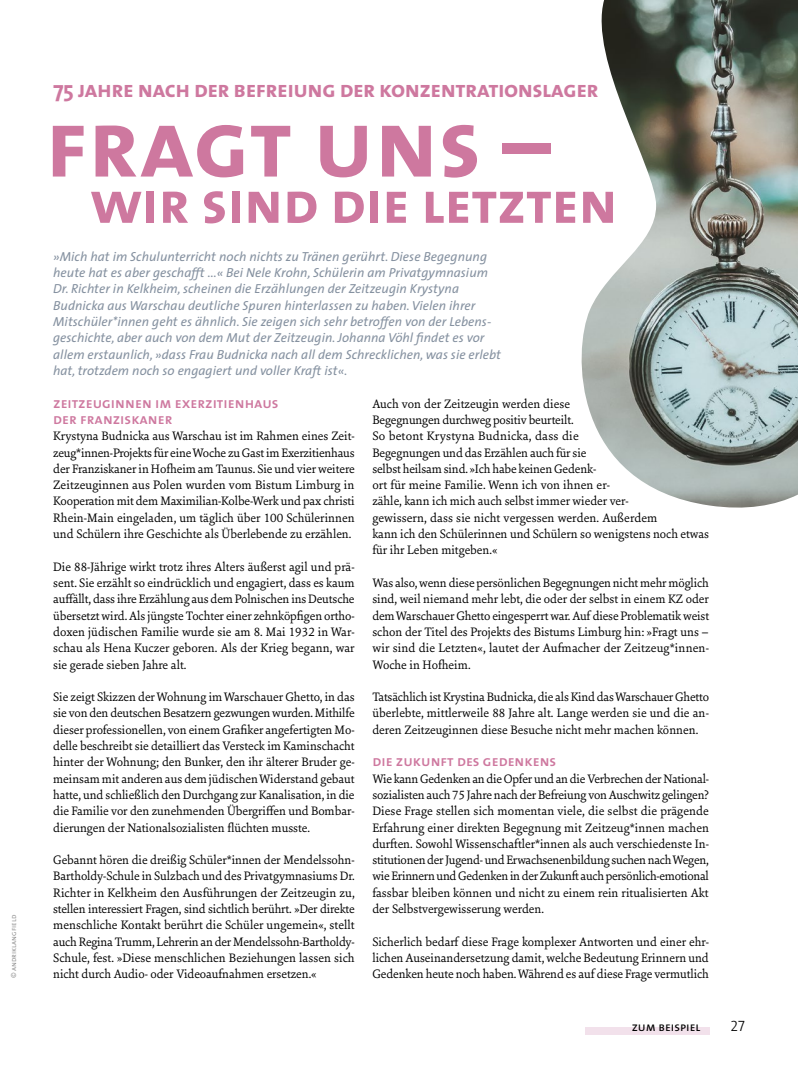
<style>
.page{position:relative;width:798px;height:1074px;background:#fff}
.page>*{position:absolute;margin:0;border:0;box-sizing:border-box;transform-origin:0 0}
._2013_kasten_flatter{font:97.5px "The Sans Bold Caps";color:#ce789f}
._2013_kasten_flatter-2{font:59.62px "The Sans Bold Caps";letter-spacing:-.01em;color:#ce789f}
._2013_kasten_flatter-3{font:23.12px "The Sans Bold Caps";letter-spacing:-.02em;color:#ce789f}
._2013_zwischenhead_C{font:15px/16.2px "The Sans Semi Bold Caps";color:#ce789f}
.t1{font:15px "The Sans Light Caps";color:#000}
._2013_fliesstext{font:13.12px/16.2px "Sina Nova";letter-spacing:-.005em;color:#000;text-align:justify}
._2013_fliesstext-2{font:italic 13.12px/16.2px "The Sans";letter-spacing:.005em;color:#8591a0}
.t2{font:12.5px "The Sans Caps";color:#000}
._2013_fotonachweis{font:7.5px "The Sans Semi Light Caps";color:#878787}
.s1{font-family:"The Sans";font-weight:700}
</style>
<div class="page">
<div style="left:585px;top:1028px;width:124px;height:7px;background:#f2e1eb"></div>
<img style="left:581px;top:0;width:216px;height:508px">
<p class="_2013_fotonachweis" style="left:7px;top:978px;width:65px;rotate:-90deg">© andriklangfield</p>
<p class="_2013_kasten_flatter-3" style="left:53px;top:69px;width:547px"><span class="s1">75</span> jahre nach der befreiung der konzentrationslager</p>
<p class="_2013_kasten_flatter" style="left:45px;top:62px;width:507px">fragt uns –</p>
<p class="_2013_kasten_flatter-2" style="left:90px;top:153px;width:528px">wir sind die letzten</p>
<p class="_2013_fliesstext-2" style="left:53px;top:248px;width:449px">»Mich hat im Schulunterricht noch nichts zu Tränen gerührt. Diese Begegnung heute hat es aber geschafft ...« Bei Nele Krohn, Schülerin am Privatgymnasium Dr. Richter in Kelkheim, scheinen die Erzählungen der Zeitzeugin Krystyna Budnicka aus Warschau deutliche Spuren hinterlassen zu haben. Vielen ihrer Mitschüler*innen geht es ähnlich. Sie zeigen sich sehr betroffen von der Lebens&shy;geschichte, aber auch von dem Mut der Zeitzeugin. Johanna Vöhl findet es vor allem erstaunlich, »dass Frau Budnicka nach all dem Schrecklichen, was sie erlebt hat, trotzdem noch so engagiert und voller Kraft ist«.</p>
<p class="_2013_fliesstext" style="left:372px;top:395px;width:338px;text-align:left">Auch von der Zeitzeugin werden diese<br>Begegnungen durchweg positiv beurteilt.<br>So betont Krystyna Budnicka, dass die<br>Begegnungen und das Erzählen auch für sie<br>selbst heilsam sind. »Ich habe keinen Gedenk-<br>ort für meine Familie. Wenn ich von ihnen er-<br>zähle, kann ich mich auch selbst immer wieder ver-<br>gewissern, dass sie nicht vergessen werden. Außerdem<br>kann ich den Schülerinnen und Schülern so wenigstens noch etwas für ihr Leben mitgeben.«</p>
<p class="_2013_fliesstext" style="left:372px;top:574px;width:338px;text-align:left">Was also, wenn diese persönlichen Begegnungen nicht mehr möglich sind, weil niemand mehr lebt, die oder der selbst in einem KZ oder dem Warschauer Ghetto eingesperrt war. Auf diese Problematik weist schon der Titel des Projekts des Bistums Limburg hin: »Fragt uns – wir sind die Letzten«, lautet der Aufmacher der Zeitzeug*innen-- Woche in Hofheim.</p>
<p class="_2013_fliesstext" style="left:372px;top:688px;width:338px">Tatsächlich ist Krystina Budnicka, die als Kind das Warschauer Ghetto überlebte, mittlerweile 88 Jahre alt. Lange werden sie und die an&shy;deren Zeitzeuginnen diese Besuche nicht mehr machen können.</p>
<p class="_2013_zwischenhead_C" style="left:372px;top:752px;width:185px">die zukunft des gedenkens</p>
<p class="_2013_fliesstext" style="left:372px;top:770px;width:338px">Wie kann Gedenken an die Opfer und an die Verbrechen der National&shy;sozialisten auch 75 Jahre nach der Befreiung von Auschwitz gelingen?<br>Diese Frage stellen sich momentan viele, die selbst die prägende Erfahrung einer direkten Begegnung mit Zeitzeug*innen machen durften. Sowohl Wissenschaftler*innen als auch verschiedenste In&shy;stitutionen der Jugend- und Erwachsenenbildung suchen nach Wegen, wie Erinnern und Gedenken in der Zukunft auch persönlich--emotional fassbar bleiben können und nicht zu einem rein ritualisierten Akt der Selbstvergewisserung werden.</p>
<p class="_2013_fliesstext" style="left:372px;top:933px;width:338px">Sicherlich bedarf diese Frage komplexer Antworten und einer ehr&shy;lichen Auseinandersetzung damit, welche Bedeutung Erinnern und Gedenken heute noch haben. Während es auf diese Frage vermutlich</p>
<p class="_2013_zwischenhead_C" style="left:53px;top:394px;width:227px">zeitzeuginnen im exerzitienhaus der franziskaner</p>
<p class="_2013_fliesstext" style="left:53px;top:427px;width:303px">Krystyna Budnicka aus Warschau ist im Rahmen eines Zeit&shy;zeug*innen-Projekts für eine Woche zu Gast im Exerzitienhaus der Franziskaner in Hofheim am Taunus. Sie und vier weitere Zeitzeuginnen aus Polen wurden vom Bistum Limburg in Kooperation mit dem Maximilian-Kolbe-Werk und pax christi Rhein-Main eingeladen, um täglich über 100 Schülerinnen und Schülern ihre Geschichte als Überlebende zu erzählen.</p>
<p class="_2013_fliesstext" style="left:53px;top:558px;width:303px">Die 88-Jährige wirkt trotz ihres Alters äußerst agil und prä&shy;sent. Sie erzählt so eindrücklich und engagiert, dass es kaum auffällt, dass ihre Erzählung aus dem Polnischen ins Deutsche übersetzt wird. Als jüngste Tochter einer zehnköpfigen ortho&shy;doxen jüdischen Familie wurde sie am 8. Mai 1932 in War&shy;schau als Hena Kuczer geboren. Als der Krieg begann, war sie gerade sieben Jahre alt.</p>
<p class="_2013_fliesstext" style="left:53px;top:688px;width:303px">Sie zeigt Skizzen der Wohnung im Warschauer Ghetto, in das sie von den deutschen Besatzern gezwungen wurden. Mithilfe dieser professionellen, von einem Grafiker angefertigten Mo&shy;delle beschreibt sie detailliert das Versteck im Kaminschacht hinter der Wohnung; den Bunker, den ihr älterer Bruder ge&shy;meinsam mit anderen aus dem jüdischen Widerstand gebaut hatte, und schließlich den Durchgang zur Kanalisation, in die die Familie vor den zunehmenden Übergriffen und Bombar&shy;dierungen der Nationalsozialisten flüchten musste.</p>
<p class="_2013_fliesstext" style="left:53px;top:851px;width:303px;text-align:left">Gebannt hören die dreißig Schüler*innen der Mendelssohn-- Bartholdy-Schule in Sulzbach und des Privatgymnasiums Dr.<br>Richter in Kelkheim den Ausführungen der Zeitzeugin zu, stellen interessiert Fragen, sind sichtlich berührt. »Der direkte menschliche Kontakt berührt die Schüler ungemein«, stellt auch Regina Trumm, Lehrerin an der Mendelssohn-Bartholdy-- Schule, fest. »Diese menschlichen Beziehungen lassen sich nicht durch Audio- oder Videoaufnahmen ersetzen.«</p>
<p class="t2" style="left:631px;top:1016px;width:70px">zum beispiel</p>
<p class="t1" style="left:730px;top:1013px;width:16px">27</p>
</div>
